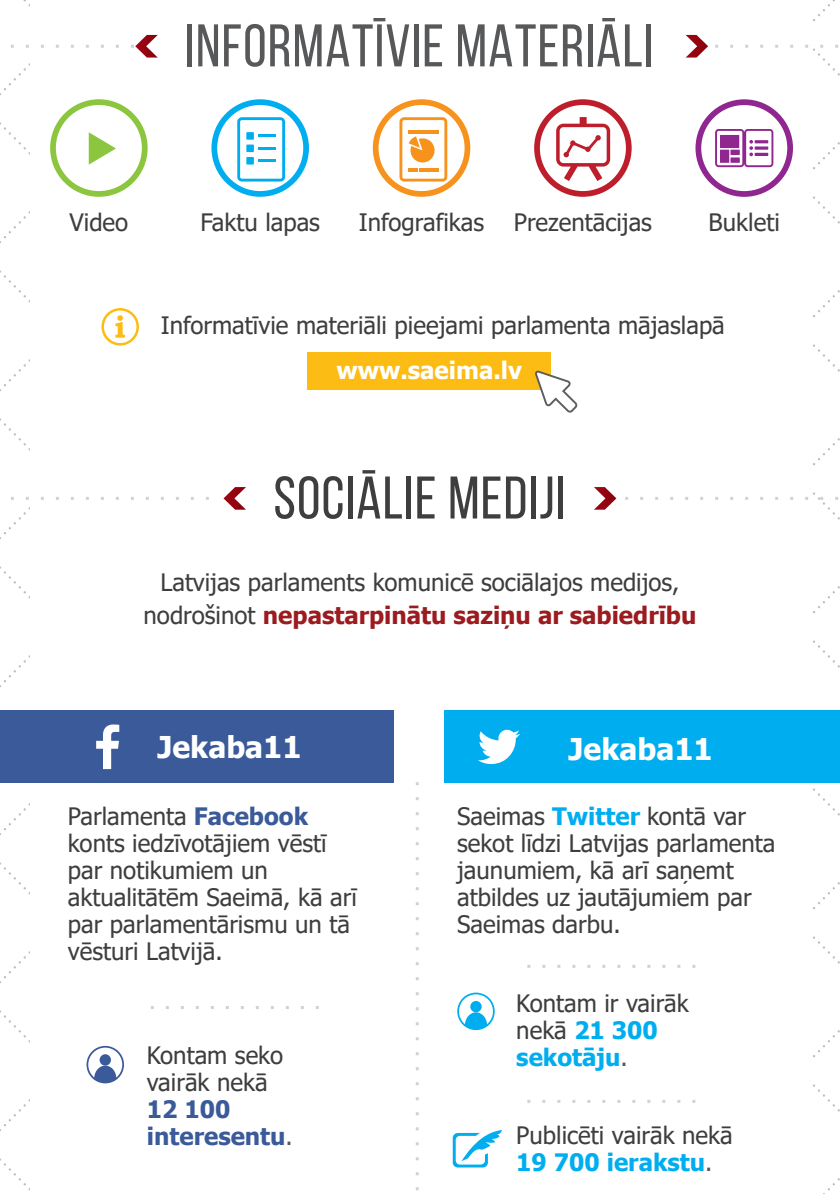
<style>
.page{position:relative;width:840px;height:1194px;background:#fff}
.page>*{position:absolute;margin:0;border:0;box-sizing:border-box;transform-origin:0 0}
.t1{font:60px "Bebas Neue";letter-spacing:.02em;color:#57585a}
.t2{font:60px "Bebas Neue";letter-spacing:.02em;color:#3e3e3f}
.t3{font:700 30px "Tahoma";color:#fff}
.t4{font:24px/27px "Tahoma";color:#3e3e3f}
.t5{font:700 24px/27px "Tahoma";color:#3b5a9a}
.t6{font:700 24px "Tahoma";color:#fff}
.s1{font-weight:700;color:#9c1b1f}
.s2{font-weight:700;color:#3b5a9a}
.s3{font-weight:700;color:#00aeef}
.s4{color:#57585a}
.s5{font-weight:400;color:#57585a}
</style>
<div class="page">
<svg style="left:101px;top:308px;width:38px;height:37px"></svg>
<div style="left:307px;top:352px;width:244px;height:38px;background:#fdbc13"></div>
<svg style="left:535px;top:371px;width:43px;height:42px"></svg>
<svg style="left:211px;top:99px;width:98px;height:98px;fill:#00aeef"></svg>
<div style="left:217px;top:105px;width:86px;height:86px;background:#fff;border-radius:50%"></div>
<svg style="left:237px;top:117px;width:48px;height:65px"></svg>
<svg style="left:373px;top:99px;width:97px;height:98px;fill:#f7931d"></svg>
<div style="left:379px;top:105px;width:86px;height:86px;background:#fff;border-radius:50%"></div>
<svg style="left:399px;top:117px;width:48px;height:65px"></svg>
<svg style="left:534px;top:99px;width:98px;height:98px;fill:#be1d2c"></svg>
<div style="left:540px;top:105px;width:86px;height:86px;background:#fff;border-radius:50%"></div>
<svg style="left:556px;top:117px;width:54px;height:64px"></svg>
<svg style="left:50px;top:99px;width:98px;height:98px;fill:#8bc63e"></svg>
<div style="left:56px;top:105px;width:86px;height:86px;background:#fff;border-radius:50%"></div>
<svg style="left:89px;top:132px;width:27px;height:33px"></svg>
<svg style="left:696px;top:99px;width:97px;height:98px;fill:#90268f"></svg>
<div style="left:701px;top:105px;width:86px;height:86px;background:#fff;border-radius:50%"></div>
<svg style="left:715px;top:129px;width:58px;height:38px"></svg>
<svg style="left:416px;top:782px;width:3px;height:409px"></svg>
<div style="left:0;top:711px;width:394px;height:72px;background:#3b5a9a"></div>
<div style="left:444px;top:710px;width:396px;height:72px;background:#00aeef"></div>
<svg style="left:478px;top:730px;width:42px;height:34px"></svg>
<svg style="left:457px;top:992px;width:38px;height:38px"></svg>
<div style="left:470px;top:1001px;width:12px;height:11px;background:#00aeef;border-radius:50%"></div>
<svg style="left:453px;top:1130px;width:49px;height:37px"></svg>
<svg style="left:151px;top:1006px;width:168px;height:3px"></svg>
<svg style="left:96px;top:724px;width:23px;height:45px"></svg>
<svg style="left:87px;top:1046px;width:37px;height:37px"></svg>
<div style="left:100px;top:1054px;width:11px;height:11px;background:#3b5a9a;border-radius:50%"></div>
<svg style="left:527px;top:1100px;width:168px;height:3px"></svg>
<svg style="left:527px;top:965px;width:168px;height:3px"></svg>
<svg style="left:11px;top:35px;width:147px;height:23px"></svg>
<svg style="left:686px;top:35px;width:152px;height:23px"></svg>
<svg style="left:224px;top:487px;width:22px;height:23px"></svg>
<svg style="left:11px;top:497px;width:198px;height:3px"></svg>
<svg style="left:594px;top:487px;width:244px;height:23px"></svg>
<h1 class="t1" style="left:185px;top:13px;width:470px">INFORMATĪVIE MATERIĀLI</h1>
<p class="t4" style="left:70px;top:210px;width:60px">Video</p>
<p class="t4" style="left:200px;top:210px;width:121px">Faktu lapas</p>
<p class="t4" style="left:359px;top:210px;width:295px">Infografikas Prezentācijas</p>
<p class="t4" style="left:709px;top:210px;width:73px">Bukleti</p>
<p class="t4" style="left:161px;top:313px;width:566px">Informatīvie materiāli pieejami parlamenta mājaslapā</p>
<p class="t6" style="left:336px;top:353px;width:187px">www.saeima.lv</p>
<h1 class="t2" style="left:274px;top:465px;width:293px">SOCIĀLIE MEDIJI</h1>
<p class="t4" style="left:144px;top:567px;width:554px;line-height:33px;text-align:center">Latvijas parlaments komunicē sociālajos medijos, nodrošinot <span class="s1">nepastarpinātu saziņu ar sabiedrību</span></p>
<p class="t3" style="left:157px;top:725px;width:146px">Jekaba11</p>
<p class="t3" style="left:569px;top:728px;width:146px">Jekaba11</p>
<p class="t4" style="left:68px;top:804px;width:290px">Parlamenta <span class="s2">Facebook </span>konts iedzīvotājiem vēstī par notikumiem un aktualitātēm Saeimā, kā arī par parlamentārismu un tā vēsturi Latvijā.</p>
<p class="t4" style="left:457px;top:804px;width:320px">Saeimas <span class="s3">Twitter</span> kontā var sekot līdzi Latvijas parlamenta jaunumiem, kā arī saņemt atbildes uz jautājumiem par<br>Saeimas darbu.</p>
<p class="t4" style="left:516px;top:991px;width:174px">Kontam ir vairāk nekā <span class="s3">21 300 sekotāju</span><span class="s4">.</span></p>
<p class="t4" style="left:147px;top:1043px;width:138px">Kontam seko vairāk nekā</p>
<p class="t5" style="left:147px;top:1097px;width:148px">12 100 interesentu<span class="s5">.</span></p>
<p class="t4" style="left:516px;top:1123px;width:218px">Publicēti vairāk nekā<br><span class="s3">19 700 ierakstu</span><span class="s4">.</span></p>
</div>
